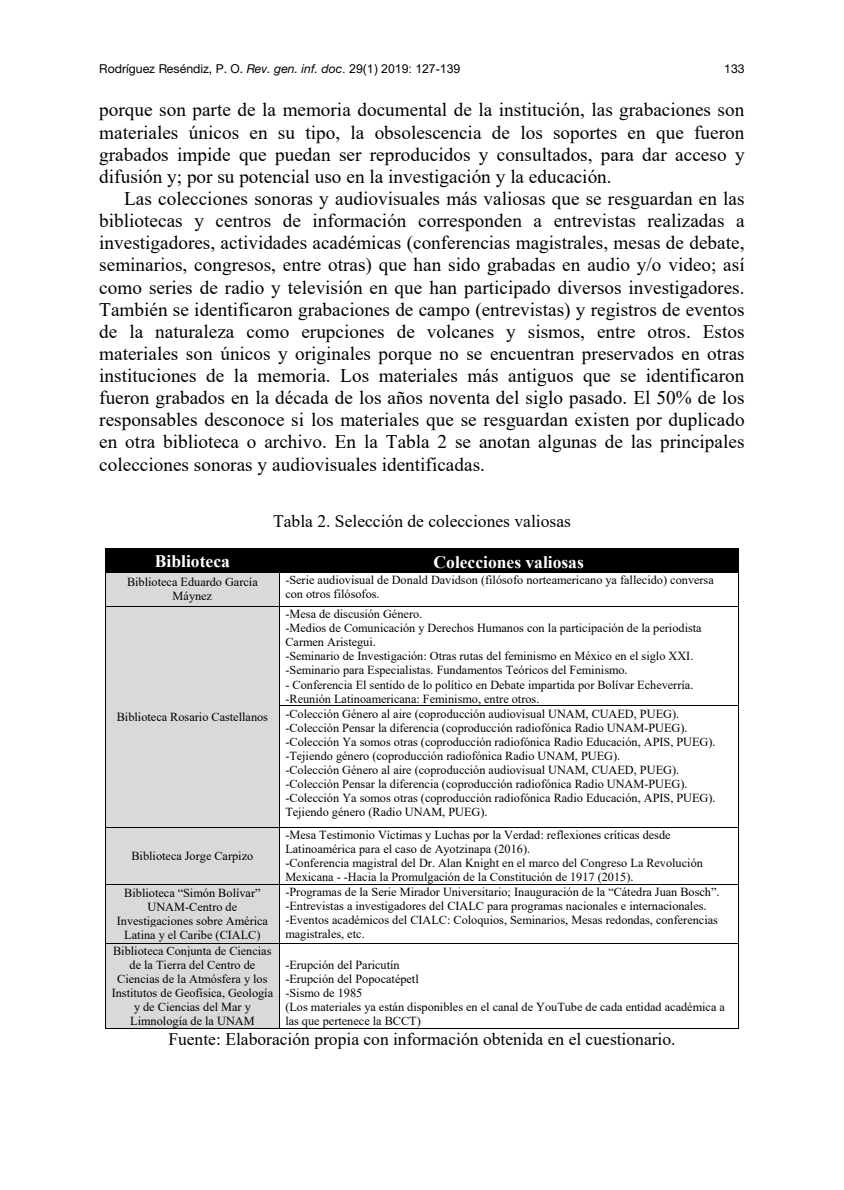
<style>
.page{position:relative;width:844px;height:1190px;background:#fff}
.page>*{position:absolute;margin:0;border:0;box-sizing:border-box;transform-origin:0 0}
.t1{font:19.25px/22.1px "Times New Roman";color:#000;text-align:justify}
.t2{font:17.5px "Times New Roman";color:#000}
.t3{font:700 17.5px "Times New Roman";color:#fff}
.t4{font:12.25px/14.2px "Times New Roman";color:#000}
.t5{font:12.25px "Helvetica Neue LT Pro";color:#000}
.s1{font-style:italic}
.s2{font-family:"Arial";font-style:italic}
.s3{font-family:"Arial"}
</style>
<div class="page">
<div style="left:106px;top:549px;width:173px;height:23px;background:#000"></div>
<div style="left:279px;top:549px;width:459px;height:23px;background:#000"></div>
<hr style="left:105px;top:548px;width:633px;height:1px;background:#000">
<svg style="left:105px;top:549px;width:1px;height:23px"></svg>
<svg style="left:738px;top:548px;width:1px;height:24px"></svg>
<div style="left:106px;top:573px;width:173px;height:33px;background:#d9d9d9"></div>
<hr style="left:105px;top:572px;width:633px;height:1px;background:#000">
<hr style="left:105px;top:573px;width:1px;height:33px;background:#000">
<hr style="left:279px;top:573px;width:1px;height:33px;background:#000">
<hr style="left:738px;top:573px;width:1px;height:33px;background:#000">
<div style="left:106px;top:607px;width:173px;height:220px;background:#d9d9d9"></div>
<hr style="left:105px;top:606px;width:633px;height:1px;background:#000">
<hr style="left:105px;top:607px;width:1px;height:99px;background:#000">
<hr style="left:279px;top:607px;width:1px;height:99px;background:#000">
<hr style="left:738px;top:607px;width:1px;height:99px;background:#000">
<hr style="left:279px;top:706px;width:459px;height:1px;background:#000">
<hr style="left:105px;top:706px;width:1px;height:121px;background:#000">
<hr style="left:279px;top:706px;width:1px;height:121px;background:#000">
<hr style="left:738px;top:706px;width:1px;height:121px;background:#000">
<div style="left:106px;top:828px;width:173px;height:56px;background:#d9d9d9"></div>
<hr style="left:105px;top:827px;width:633px;height:1px;background:#000">
<hr style="left:105px;top:828px;width:1px;height:56px;background:#000">
<hr style="left:279px;top:828px;width:1px;height:56px;background:#000">
<hr style="left:738px;top:828px;width:1px;height:56px;background:#000">
<div style="left:106px;top:885px;width:173px;height:58px;background:#d9d9d9"></div>
<hr style="left:105px;top:884px;width:633px;height:1px;background:#000">
<hr style="left:105px;top:885px;width:1px;height:58px;background:#000">
<hr style="left:279px;top:885px;width:1px;height:58px;background:#000">
<hr style="left:738px;top:885px;width:1px;height:58px;background:#000">
<div style="left:106px;top:944px;width:173px;height:84px;background:#d9d9d9"></div>
<hr style="left:105px;top:943px;width:633px;height:1px;background:#000">
<hr style="left:105px;top:944px;width:1px;height:85px;background:#000">
<hr style="left:105px;top:1028px;width:174px;height:1px;background:#000">
<hr style="left:279px;top:944px;width:1px;height:85px;background:#000">
<hr style="left:280px;top:1028px;width:458px;height:1px;background:#000">
<hr style="left:738px;top:944px;width:1px;height:85px;background:#000">
<p class="t5" style="left:99px;top:64px;width:362px">Rodríguez Reséndiz, P. O. <span class="s1">Rev. gen. inf. doc</span><span class="s2">.</span> <span class="s3">29(1) 2019: 127-139</span></p>
<p class="t5" style="left:724px;top:64px;width:22px">133</p>
<p class="t1" style="left:99px;top:99px;width:646px">porque son parte de la memoria documental de la institución, las grabaciones son materiales únicos en su tipo, la obsolescencia de los soportes en que fueron grabados impide que puedan ser reproducidos y consultados, para dar acceso y difusión y; por su potencial uso en la investigación y la educación.</p>
<p class="t1" style="left:99px;top:187px;width:647px;text-indent:25px">Las colecciones sonoras y audiovisuales más valiosas que se resguardan en las bibliotecas y centros de información corresponden a entrevistas realizadas a investigadores, actividades académicas (conferencias magistrales, mesas de debate, seminarios, congresos, entre otras) que han sido grabadas en audio y/o video; así como series de radio y televisión en que han participado diversos investigadores.<br>También se identificaron grabaciones de campo (entrevistas) y registros de eventos de la naturaleza como erupciones de volcanes y sismos, entre otros. Estos materiales son únicos y originales porque no se encuentran preservados en otras instituciones de la memoria. Los materiales más antiguos que se identificaron fueron grabados en la década de los años noventa del siglo pasado. El 50% de los responsables desconoce si los materiales que se resguardan existen por duplicado en otra biblioteca o archivo. En la Tabla 2 se anotan algunas de las principales colecciones sonoras y audiovisuales identificadas.</p>
<h2 class="t2" style="left:273px;top:511px;width:299px">Tabla 2. Selección de colecciones valiosas</h2>
<h2 class="t3" style="left:155px;top:551px;width:76px">Biblioteca</h2>
<h2 class="t3" style="left:433px;top:552px;width:152px">Colecciones valiosas</h2>
<p class="t4" style="left:127px;top:575px;width:132px;text-align:center">Biblioteca Eduardo García<br>Máynez</p>
<p class="t4" style="left:285px;top:573px;width:430px">-Serie audiovisual de Donald Davidson (filósofo norteamericano ya fallecido) conversa con otros filósofos.</p>
<p class="t4" style="left:117px;top:710px;width:153px">Biblioteca Rosario Castellanos</p>
<p class="t4" style="left:131px;top:849px;width:123px">Biblioteca Jorge Carpizo</p>
<p class="t4" style="left:285px;top:607px;width:418px">-Mesa de discusión Género.<br>-Medios de Comunicación y Derechos Humanos con la participación de la periodista Carmen Aristegui.<br>-Seminario de Investigación: Otras rutas del feminismo en México en el siglo XXI. -Seminario para Especialistas. Fundamentos Teóricos del Feminismo.</p>
<p class="t4" style="left:285px;top:677px;width:432px">- Conferencia El sentido de lo político en Debate impartida por Bolívar Echeverría. -Reunión Latinoamericana: Feminismo, entre otros.<br>-Colección Género al aire (coproducción audiovisual UNAM, CUAED, PUEG). -Colección Pensar la diferencia (coproducción radiofónica Radio UNAM-PUEG). -Colección Ya somos otras (coproducción radiofónica Radio Educación, APIS, PUEG). -Tejiendo género (coproducción radiofónica Radio UNAM, PUEG).<br>-Colección Género al aire (coproducción audiovisual UNAM, CUAED, PUEG). -Colección Pensar la diferencia (coproducción radiofónica Radio UNAM-PUEG). -Colección Ya somos otras (coproducción radiofónica Radio Educación, APIS, PUEG).<br>Tejiendo género (Radio UNAM, PUEG).</p>
<p class="t4" style="left:285px;top:828px;width:419px">-Mesa Testimonio Víctimas y Luchas por la Verdad: reflexiones críticas desde Latinoamérica para el caso de Ayotzinapa (2016).<br>-Conferencia magistral del Dr. Alan Knight en el marco del Congreso La Revolución Mexicana - -Hacia la Promulgación de la Constitución de 1917 (2015).</p>
<p class="t4" style="left:117px;top:886px;width:153px;text-align:center">Biblioteca “Simón Bolívar”<br>UNAM-Centro de<br>Investigaciones sobre América<br>Latina y el Caribe (CIALC)</p>
<p class="t4" style="left:285px;top:885px;width:436px">-Programas de la Serie Mirador Universitario; Inauguración de la “Cátedra Juan Bosch”. -Entrevistas a investigadores del CIALC para programas nacionales e internacionales. -Eventos académicos del CIALC: Coloquios, Seminarios, Mesas redondas, conferencias magistrales, etc.</p>
<p class="t4" style="left:112px;top:944px;width:163px;text-align:center">Biblioteca Conjunta de Ciencias de la Tierra del Centro de<br>Ciencias de la Atmósfera y los<br>Institutos de Geofísica, Geología y de Ciencias del Mar y<br>Limnología de la UNAM</p>
<p class="t4" style="left:285px;top:958px;width:441px">-Erupción del Paricutín<br>-Erupción del Popocatépetl<br>-Sismo de 1985<br>(Los materiales ya están disponibles en el canal de YouTube de cada entidad académica a las que pertenece la BCCT)</p>
<h2 class="t2" style="left:168px;top:1030px;width:508px">Fuente: Elaboración propia con información obtenida en el cuestionario.</h2>
</div>
